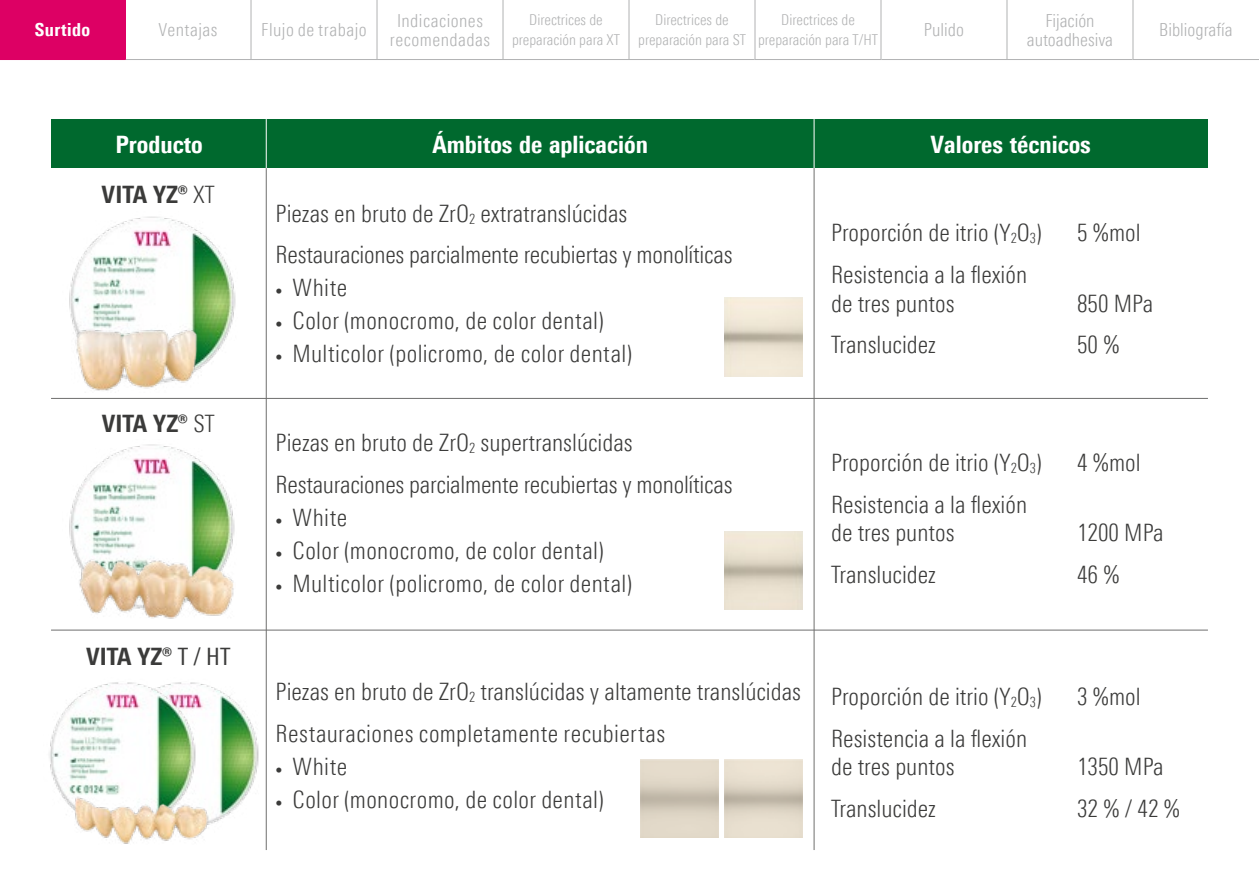
<style>
.page{position:relative;width:1259px;height:893px;background:#fff}
.page>*{position:absolute;margin:0;border:0;box-sizing:border-box;transform-origin:0 0}
.t1{font:300 condensed 24px/28.8px "Univers Next Pro";color:#3b3b3a}
.t2{font:800 condensed 24px "Univers Next Pro";color:#fff}
.t3{font:800 condensed 24px "Univers Next Pro";color:#3b3b3a}
.t4{font:300 condensed 18px/19.5px "Univers Next Pro";letter-spacing:.02em;color:#b1b2b3;text-align:center}
.t5{font:300 condensed 18px/19.5px "Univers Next Pro";color:#b1b2b3;text-align:center}
.t6{font:800 condensed 18px "Univers Next Pro";letter-spacing:.025em;color:#fff}
.t7{font:300 condensed 15px/19.5px "Univers Next Pro";color:#b1b2b3;text-align:center}
.s1{font-weight:300}
.s2{font-weight:400}
.s3{font-size:14.1px}
</style>
<div class="page">
<hr style="left:51px;top:398px;width:1157px;height:1px;background:#6f6f6e">
<hr style="left:51px;top:630px;width:1157px;height:1px;background:#6f6f6e">
<img style="left:69px;top:216px;width:167px;height:151px">
<img style="left:69px;top:444px;width:166px;height:119px">
<img style="left:198px;top:683px;width:61px;height:136px">
<img style="left:49px;top:682px;width:149px;height:118px">
<div style="left:51px;top:119px;width:1157px;height:49px;background:#00692e"></div>
<hr style="left:266px;top:168px;width:1px;height:682px;background:#6f6f6e">
<hr style="left:266px;top:119px;width:1px;height:49px;background:#fff">
<hr style="left:813px;top:168px;width:1px;height:682px;background:#6f6f6e">
<hr style="left:813px;top:119px;width:1px;height:49px;background:#fff">
<img style="left:78px;top:559px;width:157px;height:60px">
<img style="left:71px;top:323px;width:130px;height:68px">
<img style="left:65px;top:788px;width:157px;height:56px">
<div style="left:0;top:0;width:125px;height:60px;background:#dd0064"></div>
<hr style="left:250px;top:0;width:1px;height:59px;background:#b1b2b3">
<hr style="left:376px;top:0;width:1px;height:59px;background:#b1b2b3">
<hr style="left:502px;top:0;width:1px;height:59px;background:#b1b2b3">
<hr style="left:628px;top:0;width:1px;height:59px;background:#b1b2b3">
<hr style="left:1006px;top:0;width:1px;height:59px;background:#b1b2b3">
<hr style="left:125px;top:59px;width:126px;height:1px;background:#b1b2b3">
<hr style="left:251px;top:59px;width:126px;height:1px;background:#b1b2b3">
<hr style="left:377px;top:59px;width:126px;height:1px;background:#b1b2b3">
<hr style="left:503px;top:59px;width:126px;height:1px;background:#b1b2b3">
<hr style="left:629px;top:59px;width:125px;height:1px;background:#b1b2b3">
<hr style="left:881px;top:59px;width:126px;height:1px;background:#b1b2b3">
<hr style="left:1007px;top:59px;width:125px;height:1px;background:#b1b2b3">
<hr style="left:1132px;top:0;width:1px;height:59px;background:#b1b2b3">
<hr style="left:1132px;top:59px;width:127px;height:1px;background:#b1b2b3">
<hr style="left:754px;top:0;width:1px;height:59px;background:#b1b2b3">
<hr style="left:880px;top:0;width:1px;height:59px;background:#b1b2b3">
<hr style="left:754px;top:59px;width:127px;height:1px;background:#b1b2b3">
<p class="t6" style="left:35px;top:19px;width:57px">Surtido</p>
<p class="t4" style="left:158px;top:20px;width:61px">Ventajas</p>
<p class="t4" style="left:261px;top:20px;width:107px">Flujo de trabajo</p>
<p class="t4" style="left:390px;top:10px;width:102px">Indicaciones recomendadas</p>
<p class="t7" style="left:512px;top:10px;width:109px">Directrices de preparación para XT</p>
<p class="t7" style="left:638px;top:10px;width:109px">Directrices de preparación para ST</p>
<p class="t7" style="left:758px;top:10px;width:121px">Directrices de preparación para T/HT</p>
<p class="t4" style="left:924px;top:20px;width:42px">Pulido</p>
<p class="t5" style="left:1026px;top:10px;width:88px">Fijación autoadhesiva</p>
<p class="t5" style="left:1159px;top:20px;width:75px">Bibliografía</p>
<p class="t2" style="left:115px;top:130px;width:89px">Producto</p>
<p class="t2" style="left:432px;top:130px;width:217px">Ámbitos de aplicación</p>
<p class="t2" style="left:930px;top:130px;width:162px">Valores técnicos</p>
<p class="t3" style="left:102px;top:180px;width:115px">VITA YZ® <span class="s1">XT</span></p>
<p class="t3" style="left:102px;top:409px;width:114px">VITA YZ® <span class="s1">ST</span></p>
<p class="t3" style="left:86px;top:642px;width:146px">VITA YZ® <span class="s2">T / HT</span></p>
<p class="t1" style="left:276px;top:192px;width:458px;line-height:41.4px">Piezas en bruto de ZrO<sub>2</sub> extratranslúcidas<br>Restauraciones parcialmente recubiertas y monolíticas</p>
<p class="t1" style="left:276px;top:273px;width:73px"><span class="s3">•</span> White</p>
<p class="t1" style="left:276px;top:306px;width:330px"><span class="s3">•</span> Color (monocromo, de color dental)</p>
<p class="t1" style="left:276px;top:339px;width:358px"><span class="s3">•</span> Multicolor (policromo, de color dental)</p>
<p class="t1" style="left:276px;top:422px;width:458px;line-height:41.4px">Piezas en bruto de ZrO<sub>2</sub> supertranslúcidas<br>Restauraciones parcialmente recubiertas y monolíticas</p>
<p class="t1" style="left:276px;top:503px;width:73px"><span class="s3">•</span> White</p>
<p class="t1" style="left:276px;top:536px;width:330px"><span class="s3">•</span> Color (monocromo, de color dental)</p>
<p class="t1" style="left:276px;top:569px;width:358px"><span class="s3">•</span> Multicolor (policromo, de color dental)</p>
<p class="t1" style="left:831px;top:218px;width:212px">Proporción de itrio (Y<sub>2</sub>O<sub>3</sub>)</p>
<p class="t1" style="left:1077px;top:218px;width:65px">5 %mol</p>
<p class="t1" style="left:831px;top:260px;width:198px">Resistencia a la flexión de tres puntos</p>
<p class="t1" style="left:1077px;top:289px;width:77px">850 MPa</p>
<p class="t1" style="left:831px;top:330px;width:106px">Translucidez</p>
<p class="t1" style="left:1077px;top:330px;width:44px">50 %</p>
<p class="t1" style="left:831px;top:448px;width:212px">Proporción de itrio (Y<sub>2</sub>O<sub>3</sub>)</p>
<p class="t1" style="left:1077px;top:448px;width:65px">4 %mol</p>
<p class="t1" style="left:831px;top:490px;width:198px">Resistencia a la flexión de tres puntos</p>
<p class="t1" style="left:1077px;top:518px;width:88px">1200 MPa</p>
<p class="t1" style="left:831px;top:560px;width:106px">Translucidez</p>
<p class="t1" style="left:1077px;top:560px;width:44px">46 %</p>
<p class="t1" style="left:276px;top:671px;width:527px;line-height:41.4px">Piezas en bruto de ZrO<sub>2</sub> translúcidas y altamente translúcidas<br>Restauraciones completamente recubiertas</p>
<p class="t1" style="left:276px;top:752px;width:73px"><span class="s3">•</span> White</p>
<p class="t1" style="left:276px;top:785px;width:330px"><span class="s3">•</span> Color (monocromo, de color dental)</p>
<p class="t1" style="left:831px;top:682px;width:212px">Proporción de itrio (Y<sub>2</sub>O<sub>3</sub>)</p>
<p class="t1" style="left:1077px;top:682px;width:65px">3 %mol</p>
<p class="t1" style="left:831px;top:724px;width:198px">Resistencia a la flexión de tres puntos</p>
<p class="t1" style="left:1077px;top:752px;width:88px">1350 MPa</p>
<p class="t1" style="left:831px;top:794px;width:106px">Translucidez</p>
<p class="t1" style="left:1077px;top:794px;width:104px">32 % / 42 %</p>
</div>
